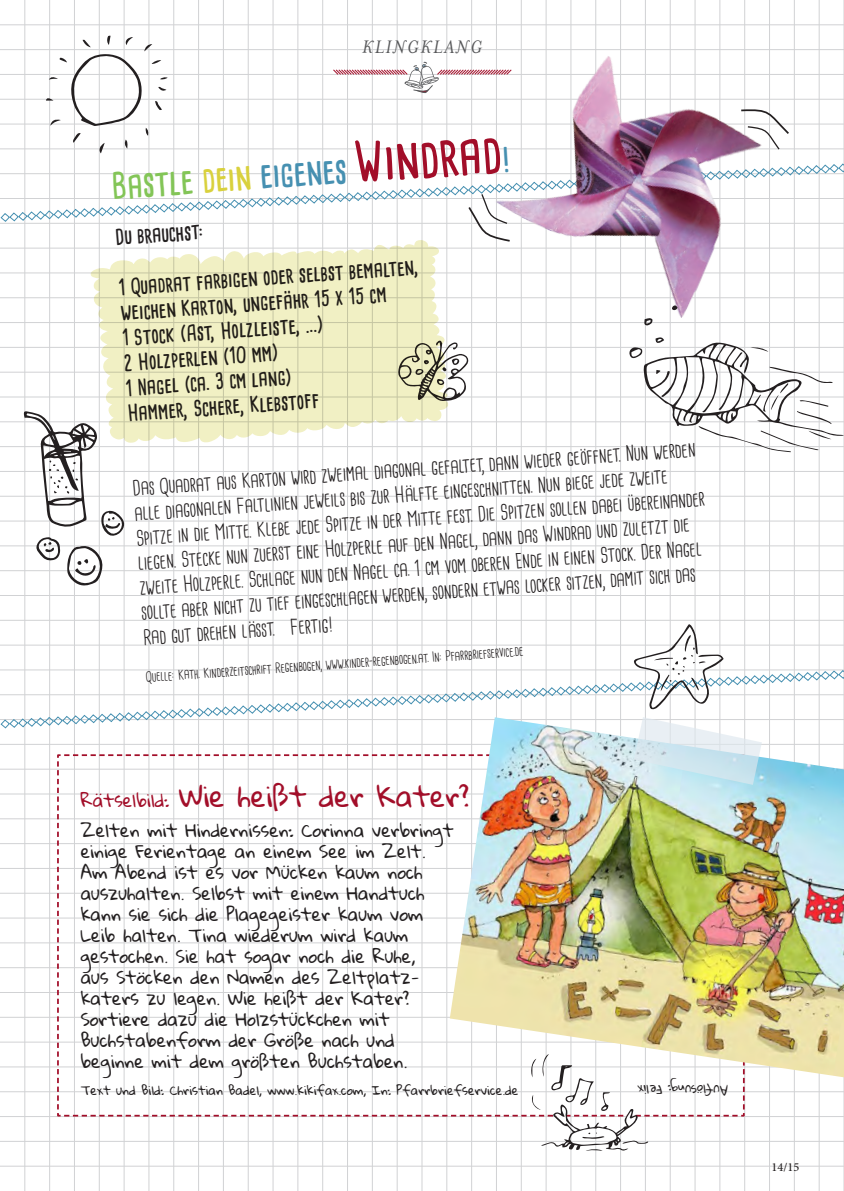
<style>
.page{position:relative;width:844px;height:1191px;background:#fff}
.page>*{position:absolute;margin:0;border:0;box-sizing:border-box;transform-origin:0 0}
.t1{font:700 35px "Cardenio Modern";color:#4690b1}
.t2{font:28px "Gloria Hallelujah";color:#a20e29}
.t3{font:21px/24.8px "Cardenio Modern";color:#231f20}
.t4{font:700 21px/25.2px "Cardenio Modern";color:#231f20}
.t5{font:italic 21px "Mrs Eaves";letter-spacing:.075em;color:#57585a}
.t6{font:17.5px/21px "Gloria Hallelujah";color:#231f20}
.t7{font:14px "Cardenio Modern";color:#231f20}
.t8{font:12.25px "Gloria Hallelujah";color:#231f20}
.t9{font:500 12.25px "Minion Pro";color:#231f20}
.s1{color:#83c557}
.s2{color:#d9d13d}
.s3{font-size:52.5px;color:#a20e29}
.s4{font-size:31.5px}
.s5{font-size:17.5px}
</style>
<div class="page">
<hr style="left:24px;top:0;width:1px;height:1191px;background:#d1d2d4">
<hr style="left:148px;top:0;width:1px;height:1191px;background:#d1d2d4">
<hr style="left:173px;top:0;width:1px;height:1191px;background:#d1d2d4">
<hr style="left:198px;top:0;width:1px;height:1191px;background:#d1d2d4">
<hr style="left:223px;top:0;width:1px;height:1191px;background:#d1d2d4">
<hr style="left:248px;top:0;width:1px;height:1191px;background:#d1d2d4">
<hr style="left:272px;top:0;width:1px;height:1191px;background:#d1d2d4">
<hr style="left:297px;top:0;width:1px;height:1191px;background:#d1d2d4">
<hr style="left:322px;top:0;width:1px;height:1191px;background:#d1d2d4">
<hr style="left:347px;top:0;width:1px;height:1191px;background:#d1d2d4">
<hr style="left:372px;top:0;width:1px;height:1191px;background:#d1d2d4">
<hr style="left:396px;top:0;width:1px;height:1191px;background:#d1d2d4">
<hr style="left:421px;top:0;width:1px;height:1191px;background:#d1d2d4">
<hr style="left:446px;top:0;width:1px;height:1191px;background:#d1d2d4">
<hr style="left:471px;top:0;width:1px;height:1191px;background:#d1d2d4">
<hr style="left:496px;top:0;width:1px;height:1191px;background:#d1d2d4">
<hr style="left:520px;top:0;width:1px;height:1191px;background:#d1d2d4">
<hr style="left:545px;top:0;width:1px;height:1191px;background:#d1d2d4">
<hr style="left:570px;top:0;width:1px;height:1191px;background:#d1d2d4">
<hr style="left:595px;top:0;width:1px;height:1191px;background:#d1d2d4">
<hr style="left:620px;top:0;width:1px;height:1191px;background:#d1d2d4">
<hr style="left:644px;top:0;width:1px;height:1191px;background:#d1d2d4">
<hr style="left:669px;top:0;width:1px;height:1191px;background:#d1d2d4">
<hr style="left:694px;top:0;width:1px;height:1191px;background:#d1d2d4">
<hr style="left:719px;top:0;width:1px;height:1191px;background:#d1d2d4">
<hr style="left:744px;top:0;width:1px;height:1191px;background:#d1d2d4">
<hr style="left:768px;top:0;width:1px;height:1191px;background:#d1d2d4">
<hr style="left:793px;top:0;width:1px;height:1191px;background:#d1d2d4">
<hr style="left:818px;top:0;width:1px;height:1191px;background:#d1d2d4">
<hr style="left:843px;top:0;width:1px;height:1191px;background:#d1d2d4">
<hr style="left:99px;top:0;width:1px;height:1191px;background:#d1d2d4">
<hr style="left:74px;top:0;width:1px;height:1191px;background:#d1d2d4">
<hr style="left:49px;top:0;width:1px;height:1191px;background:#d1d2d4">
<hr style="left:124px;top:0;width:1px;height:1191px;background:#d1d2d4">
<hr style="left:0;top:24px;width:843px;height:1px;background:#d1d2d4">
<hr style="left:0;top:49px;width:843px;height:1px;background:#d1d2d4">
<hr style="left:0;top:74px;width:843px;height:1px;background:#d1d2d4">
<hr style="left:0;top:99px;width:843px;height:1px;background:#d1d2d4">
<hr style="left:0;top:124px;width:843px;height:1px;background:#d1d2d4">
<hr style="left:0;top:148px;width:843px;height:1px;background:#d1d2d4">
<hr style="left:0;top:248px;width:843px;height:1px;background:#d1d2d4">
<hr style="left:0;top:272px;width:843px;height:1px;background:#d1d2d4">
<hr style="left:0;top:297px;width:843px;height:1px;background:#d1d2d4">
<hr style="left:0;top:322px;width:843px;height:1px;background:#d1d2d4">
<hr style="left:0;top:347px;width:843px;height:1px;background:#d1d2d4">
<hr style="left:0;top:372px;width:843px;height:1px;background:#d1d2d4">
<hr style="left:0;top:396px;width:843px;height:1px;background:#d1d2d4">
<hr style="left:0;top:421px;width:843px;height:1px;background:#d1d2d4">
<hr style="left:0;top:446px;width:843px;height:1px;background:#d1d2d4">
<hr style="left:0;top:471px;width:843px;height:1px;background:#d1d2d4">
<hr style="left:0;top:496px;width:843px;height:1px;background:#d1d2d4">
<hr style="left:0;top:520px;width:843px;height:1px;background:#d1d2d4">
<hr style="left:0;top:545px;width:843px;height:1px;background:#d1d2d4">
<hr style="left:0;top:570px;width:843px;height:1px;background:#d1d2d4">
<hr style="left:0;top:595px;width:843px;height:1px;background:#d1d2d4">
<hr style="left:0;top:620px;width:843px;height:1px;background:#d1d2d4">
<hr style="left:0;top:1165px;width:843px;height:1px;background:#d1d2d4">
<svg style="left:46px;top:36px;width:122px;height:117px"></svg>
<svg style="left:448px;top:342px;width:21px;height:59px"></svg>
<svg style="left:24px;top:411px;width:101px;height:176px"></svg>
<img style="left:458px;top:31px;width:331px;height:320px">
<svg style="left:643px;top:318px;width:9px;height:8px"></svg>
<svg style="left:671px;top:305px;width:6px;height:5px"></svg>
<svg style="left:628px;top:337px;width:215px;height:115px"></svg>
<img style="left:0;top:624px;width:843px;height:527px">
<svg style="left:739px;top:109px;width:51px;height:42px"></svg>
<svg style="left:0;top:163px;width:843px;height:80px"></svg>
<svg style="left:90px;top:240px;width:358px;height:203px;fill:#f1f0c4"></svg>
<svg style="left:333px;top:61px;width:179px;height:33px"></svg>
<p class="t5" style="left:362px;top:40px;width:121px">KLINGKLANG</p>
<h1 class="t1" style="left:110px;top:169px;width:400px;rotate:-4deg"><span class="s1">Bastle</span> <span class="s2">dein</span> eigenes <span class="s3">Windrad</span><span class="s4">!</span></h1>
<p class="t4" style="left:114px;top:225px;width:90px;rotate:-4deg">Du brauchst:</p>
<p class="t4" style="left:118px;top:276px;width:302px;rotate:-4deg">1 Quadrat farbigen oder selbst bemalten, weichen Karton, ungefähr 15 x 15 cm<br>1 Stock (Ast, Holzleiste, ...)<br>2 Holzperlen (10 mm)<br>1 Nagel (ca. 3 cm lang)<br>Hammer, Schere, Klebstoff</p>
<p class="t3" style="left:132px;top:477px;width:571px;rotate:-4deg">Das Quadrat aus Karton wird zweimal diagonal gefaltet, dann wieder geöffnet. Nun werden alle diagonalen Faltlinien jeweils bis zur Hälfte eingeschnitten. Nun biege jede zweite Spitze in die Mitte. Klebe jede Spitze in der Mitte fest. Die Spitzen sollen dabei übereinander liegen. Stecke nun zuerst eine Holzperle auf den Nagel, dann das Windrad und zuletzt die zweite Holzperle. Schlage nun den Nagel ca. 1 cm vom oberen Ende in einen Stock. Der Nagel sollte aber nicht zu tief eingeschlagen werden, sondern etwas locker sitzen, damit sich das Rad gut drehen lässt. Fertig!</p>
<p class="t7" style="left:145px;top:670px;width:379px;rotate:-4deg">Quelle: Kath. Kinderzeitschrift Regenbogen, www.kinder-regenbogen.at. In: Pfarrbriefservice.de</p>
<h2 class="t2" style="left:81px;top:781px;width:390px"><span class="s5">Rätselbild:</span> Wie heißt der Kater?</h2>
<p class="t6" style="left:81px;top:820px;width:374px">Zelten mit Hindernissen: Corinna verbringt einige Ferientage an einem See im Zelt.<br>Am Abend ist es vor Mücken kaum noch auszuhalten. Selbst mit einem Handtuch kann sie sich die Plagegeister kaum vom Leib halten. Tina wiederum wird kaum gestochen. Sie hat sogar noch die Ruhe,<br>aus Stöcken den Namen des Zeltplatz&shy;katers zu legen. Wie heißt der Kater?<br>Sortiere dazu die Holzstückchen mit Buchstabenform der Größe nach und beginne mit dem größten Buchstaben.</p>
<p class="t8" style="left:81px;top:1083px;width:439px">Text und Bild: Christian Badel, www.kikifax.com, In: Pfarrbriefservice.de</p>
<p class="t8" style="left:727px;top:1096px;width:91px;rotate:-180deg">Auflösung: Felix</p>
<p class="t9" style="left:771px;top:1158px;width:29px">14/15</p>
</div>
